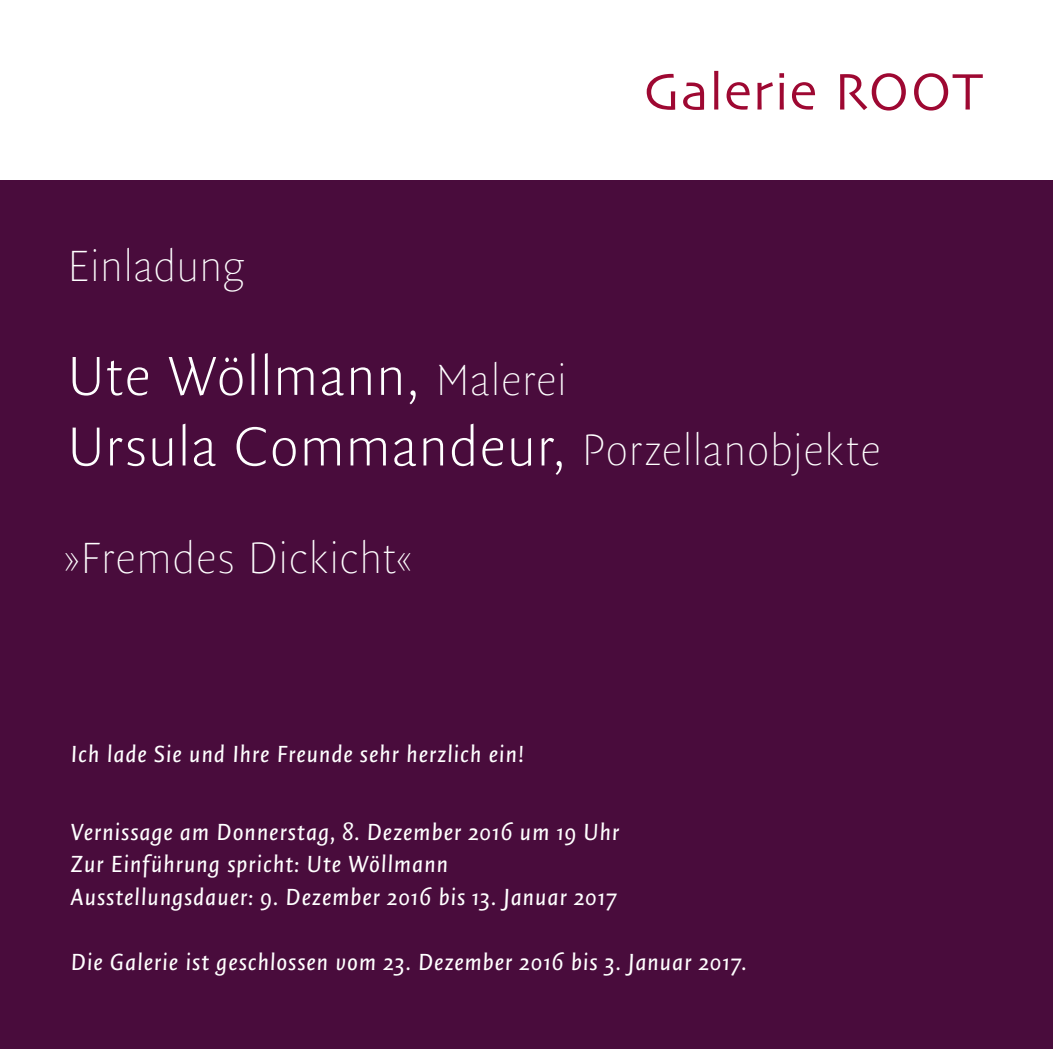
<style>
.page{position:relative;width:1053px;height:1049px;background:#fff}
.page>*{position:absolute;margin:0;border:0;box-sizing:border-box;transform-origin:0 0}
.t1{font:200 58.75px/70.5px "Quadraat Sans Pro";letter-spacing:.025em;color:#fff}
.t2{font:100 46.75px "Quadraat Sans Pro";letter-spacing:.025em;color:#fff}
.t3{font:italic 25px/32.5px "Quadraat Sans Pro";letter-spacing:.03em;color:#fff}
.s1{font-weight:100;font-size:46.75px}
</style>
<div class="page">
<div style="left:0;top:181px;width:1052px;height:868px;background:#490c3c"></div>
<svg style="left:646px;top:71px;width:336px;height:40px"></svg>
<h2 class="t2" style="left:68px;top:234px;width:177px">Einladung</h2>
<h1 class="t1" style="left:68px;top:340px;width:814px">Ute Wöllmann, <span class="s1">Malerei<br></span>Ursula Commandeur, <span class="s1">Porzellanobjekte</span></h1>
<h2 class="t2" style="left:64px;top:526px;width:350px">»Fremdes Dickicht«</h2>
<p class="t3" style="left:71px;top:737px;width:455px">Ich lade Sie und Ihre Freunde sehr herzlich ein!</p>
<p class="t3" style="left:71px;top:815px;width:550px">Vernissage am Donnerstag, 8. Dezember 2016 um 19 Uhr<br>Zur Einführung spricht: Ute Wöllmann<br>Ausstellungsdauer: 9. Dezember 2016 bis 13. Januar 2017</p>
<p class="t3" style="left:71px;top:945px;width:677px">Die Galerie ist geschlossen vom 23. Dezember 2016 bis 3. Januar 2017.</p>
</div>
